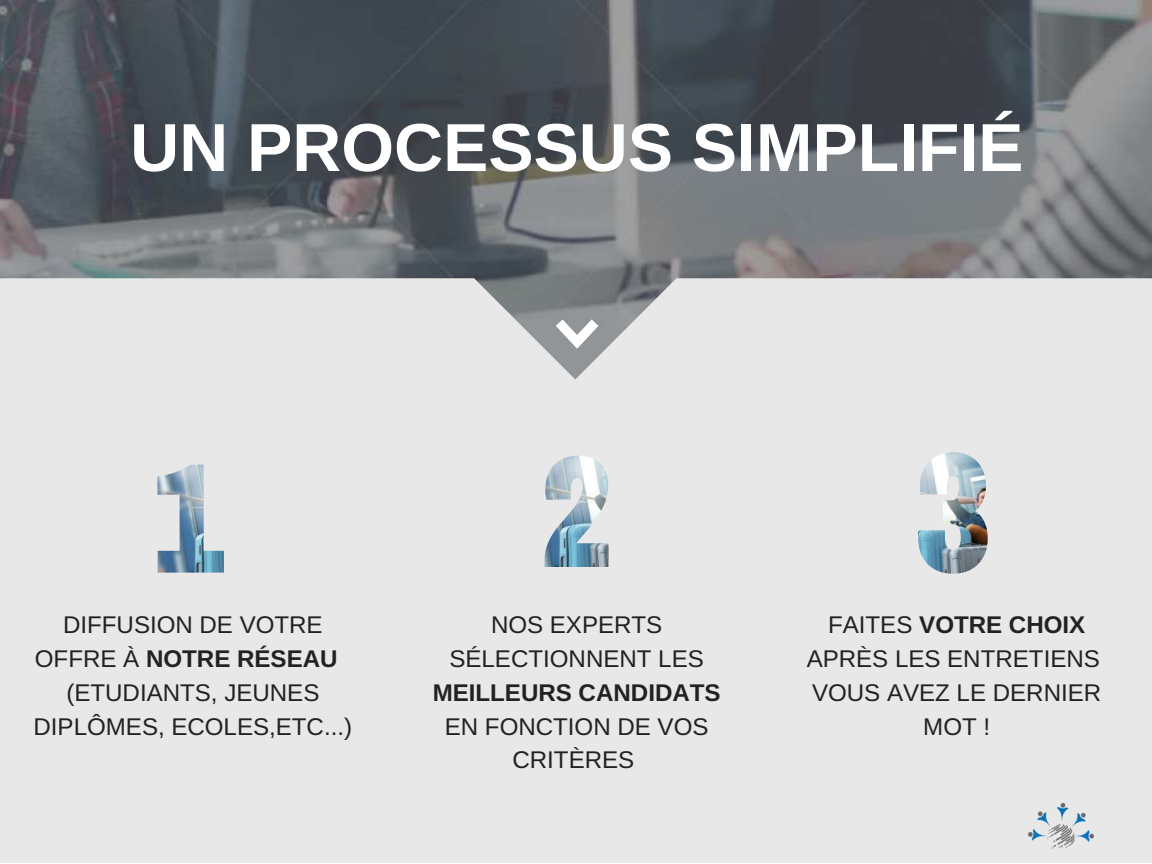
<style>
.page{position:relative;width:1152px;height:864px;background:#fff}
.page>*{position:absolute;margin:0;border:0;box-sizing:border-box;transform-origin:0 0}
.t1{font:700 67.95px "Arimo";color:#fff}
.t2{font:24.15px/33.8px "Arimo";color:#222;text-align:center}
.t3{font:700 24.15px "Arimo";color:#222}
.s1{font-weight:700}
</style>
<div class="page">
<div style="left:0;top:250px;width:1152px;height:613px;background:#e8e8e8"></div>
<img style="left:0;top:0;width:1152px;height:379px">
<svg style="left:556px;top:320px;width:42px;height:29px"></svg>
<img style="left:158px;top:465px;width:66px;height:108px">
<img style="left:545px;top:456px;width:64px;height:111px">
<img style="left:918px;top:452px;width:70px;height:122px">
<img style="left:1027px;top:802px;width:68px;height:47px">
<h1 class="t1" style="left:130px;top:110px;width:895px">UN PROCESSUS SIMPLIFIÉ</h1>
<p class="t2" style="left:34px;top:608px;width:320px">DIFFUSION DE VOTRE<br>OFFRE À <span class="s1">NOTRE RÉSEAU </span>(ETUDIANTS, JEUNES<br>DIPLÔMES, ECOLES,ETC...)</p>
<p class="t2" style="left:449px;top:608px;width:256px">NOS EXPERTS<br>SÉLECTIONNENT LES</p>
<p class="t3" style="left:433px;top:679px;width:289px">MEILLEURS CANDIDATS</p>
<p class="t2" style="left:445px;top:709px;width:265px">EN FONCTION DE VOS<br>CRITÈRES</p>
<p class="t2" style="left:807px;top:608px;width:296px">FAITES <span class="s1">VOTRE CHOIX<br></span>APRÈS LES ENTRETIENS<br>VOUS AVEZ LE DERNIER<br>MOT !</p>
</div>
